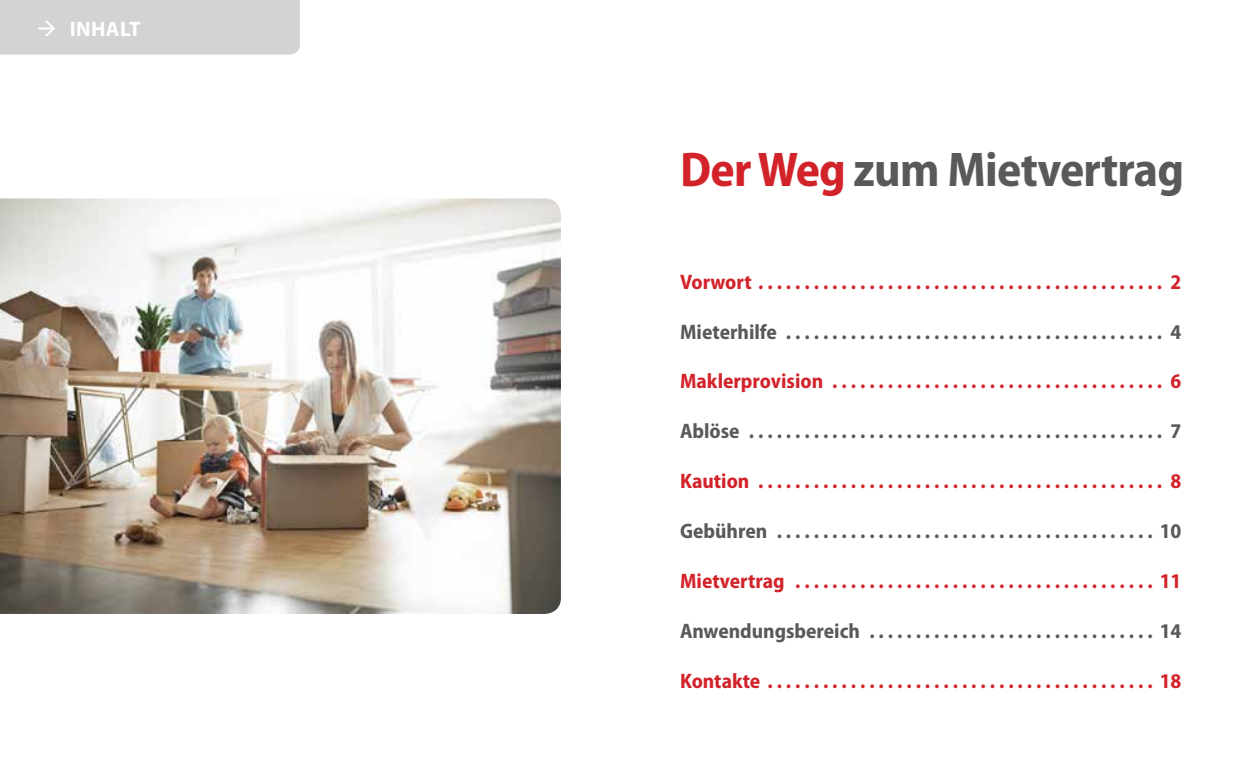
<style>
.page{position:relative;width:1241px;height:769px;background:#fff}
.page>*{position:absolute;margin:0;border:0;box-sizing:border-box;transform-origin:0 0}
.t1{font:700 semi-condensed 49px "Myriad Pro";letter-spacing:-.015em;color:#58595b}
.t2{font:700 semi-condensed 21px "Myriad Pro";color:#d2232a}
.t3{font:700 semi-condensed 21px "Myriad Pro";color:#58595b}
.t4{font:700 21px "Myriad Pro";letter-spacing:.02em;color:#fff}
.s1{color:#d2232a}
</style>
<div class="page">
<div style="left:0;top:0;width:300px;height:55px;background:#d1d3d4"></div>
<img style="left:0;top:198px;width:561px;height:416px">
<p class="t4" style="left:36px;top:15px;width:106px">→ Inhalt</p>
<h1 class="t1" style="left:680px;top:142px;width:505px"><span class="s1">Der Weg</span> zum Mietvertrag</h1>
<p class="t2" style="left:680px;top:270px;width:503px">Vorwort . . . . . . . . . . . . . . . . . . . . . . . . . . . . . . . . . . . . . . . . . . . . 2</p>
<p class="t3" style="left:680px;top:320px;width:503px">Mieterhilfe . . . . . . . . . . . . . . . . . . . . . . . . . . . . . . . . . . . . . . . . . 4</p>
<p class="t2" style="left:680px;top:370px;width:503px">Maklerprovision . . . . . . . . . . . . . . . . . . . . . . . . . . . . . . . . . . . . 6</p>
<p class="t3" style="left:680px;top:419px;width:503px">Ablöse . . . . . . . . . . . . . . . . . . . . . . . . . . . . . . . . . . . . . . . . . . . . . 7</p>
<p class="t2" style="left:680px;top:469px;width:503px">Kaution . . . . . . . . . . . . . . . . . . . . . . . . . . . . . . . . . . . . . . . . . . . . 8</p>
<p class="t3" style="left:680px;top:519px;width:503px">Gebühren . . . . . . . . . . . . . . . . . . . . . . . . . . . . . . . . . . . . . . . . . 10</p>
<p class="t2" style="left:680px;top:569px;width:503px">Mietvertrag . . . . . . . . . . . . . . . . . . . . . . . . . . . . . . . . . . . . . . . 11</p>
<p class="t3" style="left:680px;top:619px;width:503px">Anwendungsbereich . . . . . . . . . . . . . . . . . . . . . . . . . . . . . . . 14</p>
<p class="t2" style="left:680px;top:669px;width:503px">Kontakte . . . . . . . . . . . . . . . . . . . . . . . . . . . . . . . . . . . . . . . . . . 18</p>
</div>
